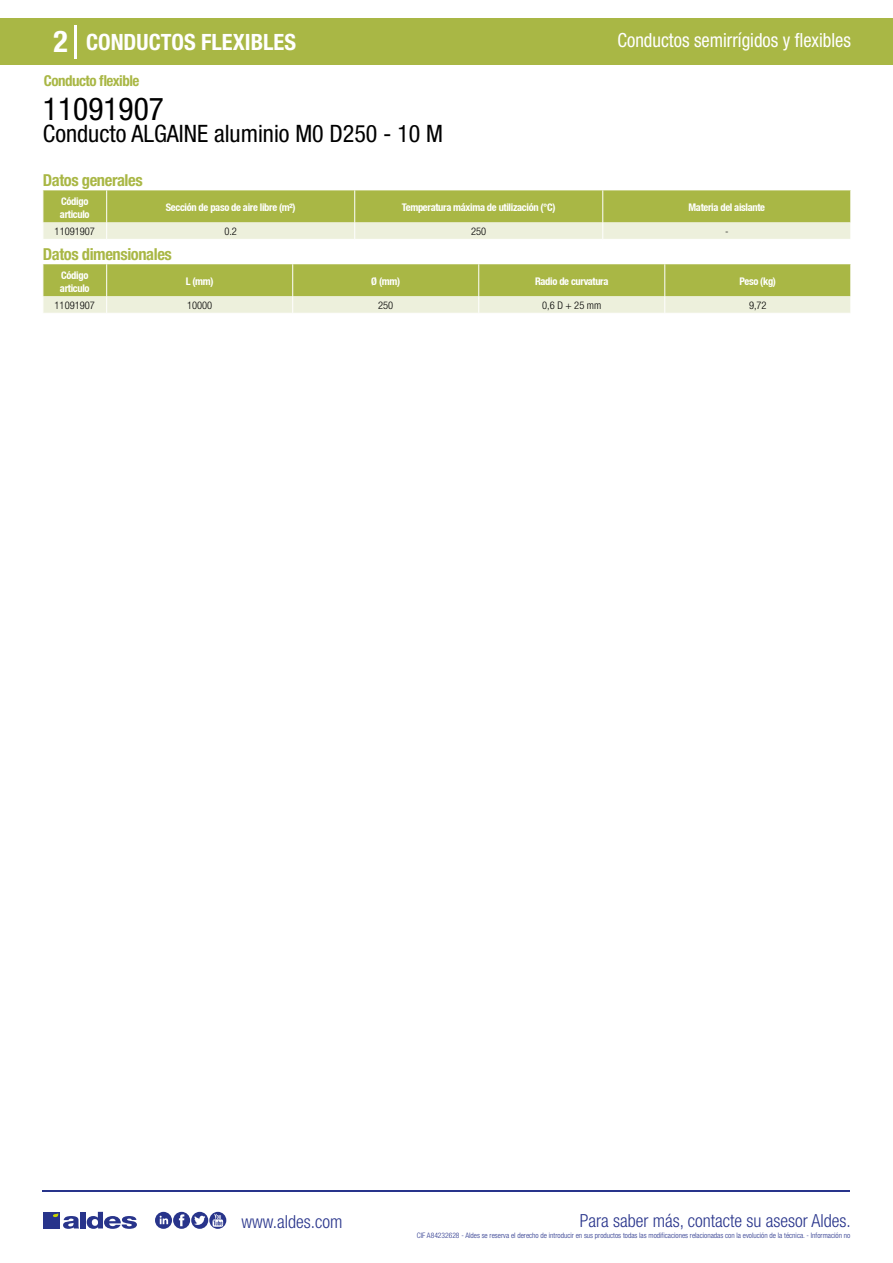
<style>
.page{position:relative;width:893px;height:1263px;background:#fff}
.page>*{position:absolute;margin:0;border:0;box-sizing:border-box;transform-origin:0 0}
.t1{font:condensed 31.5px "Helvetica Neue LT Std";color:#000}
.t2{font:700 condensed 30px "Helvetica Neue LT Std";color:#fff}
.t3{font:condensed 24px "Helvetica Neue LT Std";color:#000}
.t4{font:700 condensed 22.5px "Helvetica Neue LT Std";color:#fff}
.t5{font:condensed 19.5px "Helvetica Neue LT Std";color:#fff;scale:.95 1}
.t6{font:300 condensed 18px "Helvetica Neue";color:#28348b}
.t7{font:700 condensed 16.5px "Helvetica Neue LT Std";letter-spacing:-.025em;color:#a9b745}
.t8{font:700 condensed 15px "Helvetica Neue LT Std";letter-spacing:-.035em;color:#a9b745}
.t9{font:700 condensed 10.5px/13.5px "Helvetica Neue";letter-spacing:-.03em;color:#fff}
.t10{font:300 condensed 10.5px "Helvetica Neue";color:#000}
.t11{font:300 condensed 7.5px "Helvetica Neue";color:#28348b}
</style>
<div class="page">
<div style="left:0;top:18px;width:893px;height:46px;background:#a9b745"></div>
<hr style="left:74px;top:25px;width:2px;height:33px;background:#fff">
<hr style="left:43px;top:1190px;width:807px;height:1px;background:#28348b">
<svg style="left:155px;top:1212px;width:71px;height:17px"></svg>
<div style="left:43px;top:1212px;width:17px;height:16px;background:#28348b"></div>
<div style="left:80px;top:1212px;width:6px;height:16px;background:#28348b"></div>
<svg style="left:87px;top:1212px;width:50px;height:17px"></svg>
<svg style="left:53px;top:1213px;width:26px;height:16px"></svg>
<svg style="left:43px;top:190px;width:808px;height:49px;background:#c1cb7b"></svg>
<svg style="left:43px;top:264px;width:808px;height:49px;background:#c1cb7b"></svg>
<h2 class="t2" style="left:54px;top:24px;width:16px">2</h2>
<h3 class="t4" style="left:86px;top:28px;width:211px">CONDUCTOS FLEXIBLES</h3>
<h3 class="t5" style="left:617px;top:29px;width:247px">Conductos semirrígidos y flexibles</h3>
<h3 class="t8" style="left:44px;top:71px;width:97px">Conducto flexible</h3>
<h1 class="t1" style="left:43px;top:91px;width:122px">11091907</h1>
<h3 class="t3" style="left:43px;top:120px;width:402px">Conducto ALGAINE aluminio M0 D250 - 10 M</h3>
<h3 class="t7" style="left:43px;top:170px;width:101px">Datos generales</h3>
<p class="t9" style="left:60px;top:194px;width:31px">Código articulo</p>
<p class="t9" style="left:166px;top:201px;width:131px">Sección de paso de aire libre (m²)</p>
<p class="t9" style="left:402px;top:201px;width:155px">Temperatura máxima de utilización (°C)</p>
<p class="t9" style="left:688px;top:201px;width:78px">Materia del aislante</p>
<p class="t10" style="left:55px;top:225px;width:42px">11091907</p>
<p class="t10" style="left:224px;top:225px;width:14px">0.2</p>
<p class="t10" style="left:471px;top:225px;width:17px">250</p>
<p class="t10" style="left:725px;top:225px;width:5px">-</p>
<h3 class="t7" style="left:43px;top:244px;width:130px">Datos dimensionales</h3>
<p class="t9" style="left:60px;top:268px;width:31px">Código articulo</p>
<p class="t9" style="left:186px;top:275px;width:29px">L (mm)</p>
<p class="t9" style="left:371px;top:275px;width:30px">Ø (mm)</p>
<p class="t9" style="left:535px;top:275px;width:75px">Radio de curvatura</p>
<p class="t9" style="left:740px;top:275px;width:38px">Peso (kg)</p>
<p class="t10" style="left:55px;top:299px;width:42px">11091907</p>
<p class="t10" style="left:187px;top:299px;width:27px">10000</p>
<p class="t10" style="left:378px;top:299px;width:17px">250</p>
<p class="t10" style="left:542px;top:299px;width:61px">0,6 D + 25 mm</p>
<p class="t10" style="left:749px;top:299px;width:19px">9,72</p>
<h3 class="t6" style="left:241px;top:1211px;width:102px">www.aldes.com</h3>
<h3 class="t6" style="left:580px;top:1211px;width:272px">Para saber más, contacte su asesor Aldes.</h3>
<p class="t11" style="left:417px;top:1230px;width:435px">CIF A84232628 - Aldes se reserva el derecho de introducir en sus productos todas las modificaciones relacionadas con la evolución de la técnica. - Información no</p>
</div>
